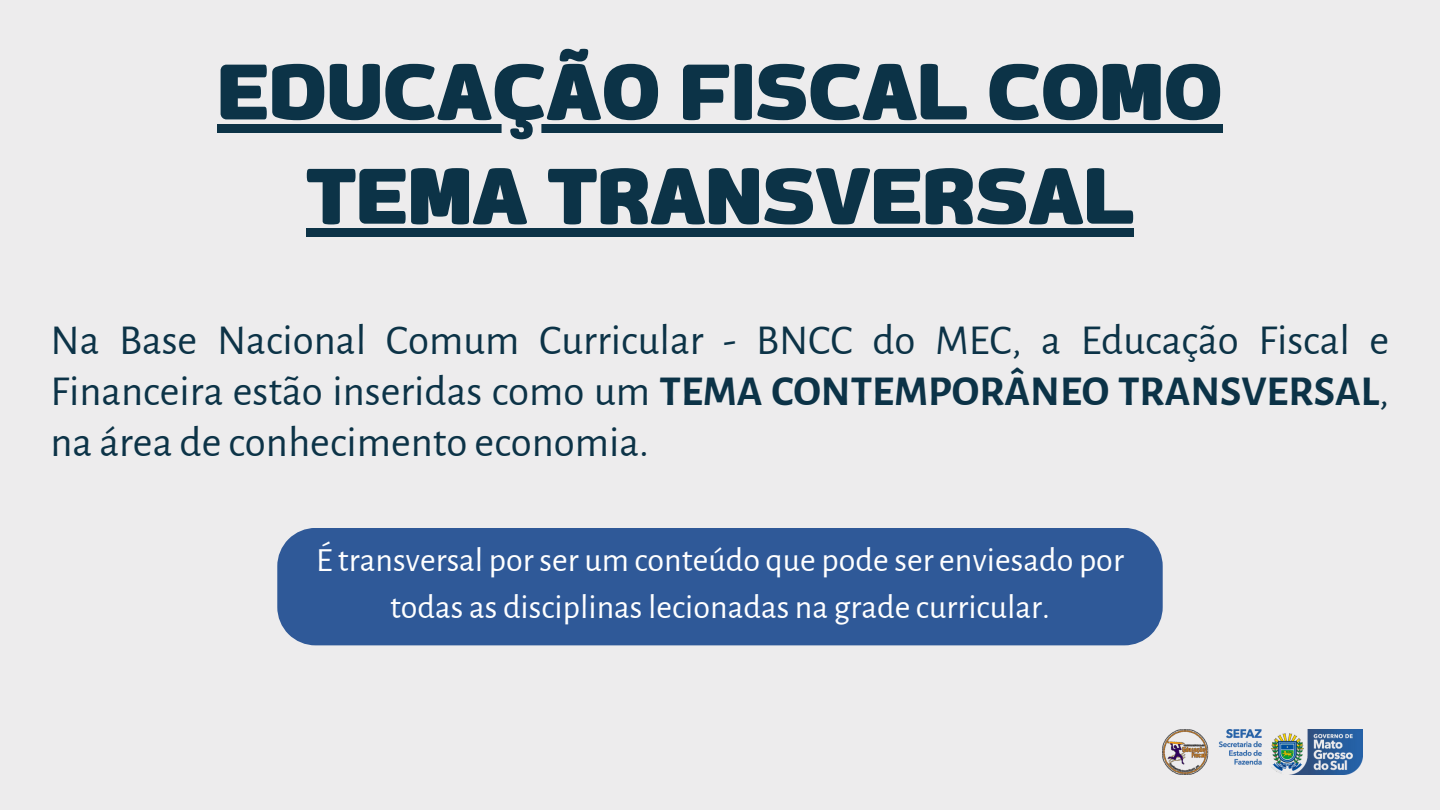
<style>
.page{position:relative;width:1440px;height:810px;background:#edeced}
.page>*{position:absolute;margin:0;border:0;box-sizing:border-box;transform-origin:0 0}
.t1{font:87px/104.2px "Dumondi Bl";color:#0c3347;text-align:center}
.t2{font:42.8px/51px "Alegreya Sans";color:#0c3347;text-align:justify}
.t3{font:34px/47.2px "Alegreya Sans";color:#fff;text-align:center}
.s1{font-weight:700}
</style>
<div class="page">
<img style="left:1163px;top:729px;width:200px;height:46px">
<div style="left:217px;top:124px;width:1006px;height:8px;background:#0c3347"></div>
<div style="left:306px;top:228px;width:828px;height:8px;background:#0c3347"></div>
<div style="left:277px;top:528px;width:886px;height:117px;background:#2f5998"></div>
<p class="t1" style="left:217px;top:37px;width:1007px">EDUCAÇÃO FISCAL COMO<br>TEMA TRANSVERSAL</p>
<p class="t2" style="left:50px;top:315px;width:1340px">Na Base Nacional Comum Curricular - BNCC do MEC, a Educação Fiscal e Financeira estão inseridas como um <span class="s1">TEMA CONTEMPORÂNEO TRANSVERSAL</span>, na área de conhecimento economia.</p>
<p class="t3" style="left:316px;top:537px;width:809px">É transversal por ser um conteúdo que pode ser enviesado por todas as disciplinas lecionadas na grade curricular.</p>
</div>
